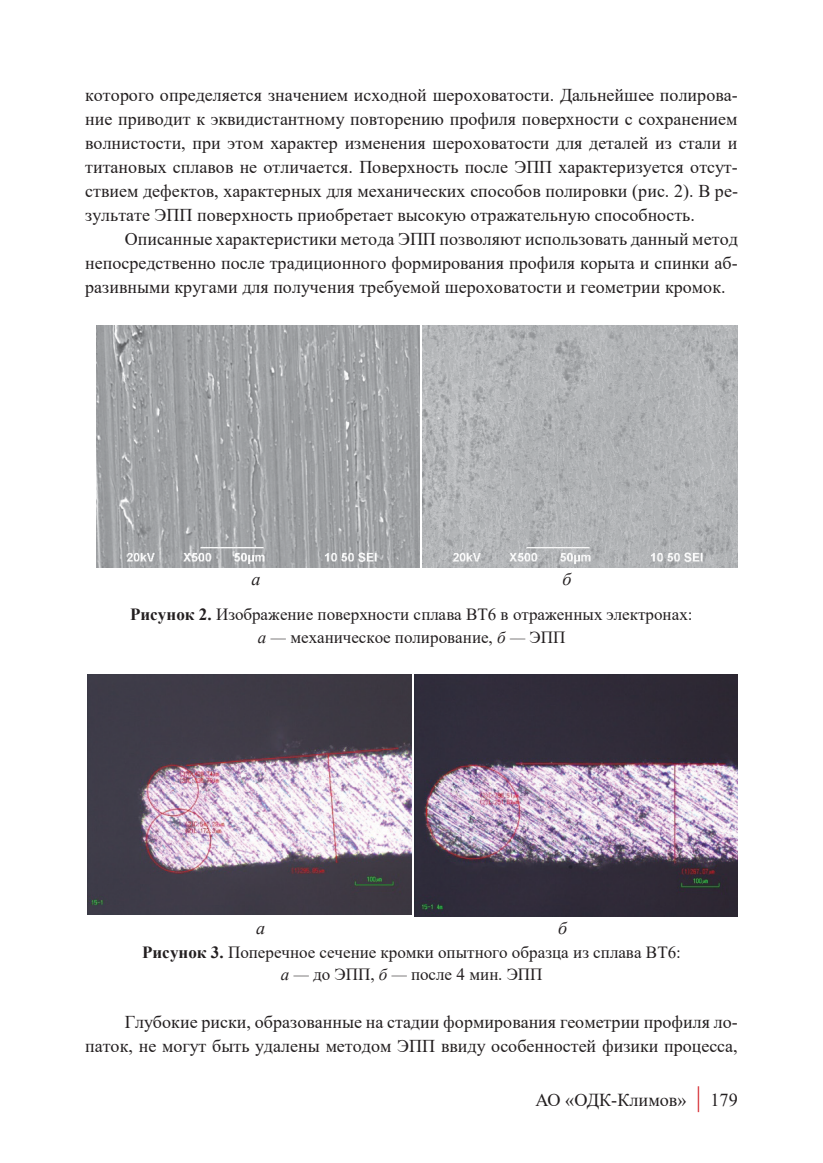
<style>
.page{position:relative;width:823px;height:1163px;background:#fff}
.page>*{position:absolute;margin:0;border:0;box-sizing:border-box;transform-origin:0 0}
.t1{font:18.2px "Times New Roman";color:#231f20}
.t2{font:18px/24px "Times New Roman";color:#231f20;text-align:justify}
.t3{font:italic 18px "Times New Roman";color:#231f20}
.t4{font:17px/22.8px "Times New Roman";color:#231f20;text-align:center}
.s1{font-weight:700}
.s2{font-style:italic}
.s3{font-size:28px;color:#d3242a}
</style>
<div class="page">
<img style="left:96px;top:325px;width:323px;height:242px">
<img style="left:422px;top:325px;width:315px;height:242px">
<img style="left:88px;top:674px;width:323px;height:240px">
<img style="left:414px;top:674px;width:323px;height:242px">
<p class="t2" style="left:85px;top:82px;width:654px">которого определяется значением исходной шероховатости. Дальнейшее полирова&shy;ние приводит к эквидистантному повторению профиля поверхности с сохранением волнистости, при этом характер изменения шероховатости для деталей из стали и титановых сплавов не отличается. Поверхность после ЭПП характеризуется отсут&shy;ствием дефектов, характерных для механических способов полировки (рис. 2). В ре&shy;зультате ЭПП поверхность приобретает высокую отражательную способность.</p>
<p class="t2" style="left:85px;top:226px;width:654px;text-indent:40px">Описанные характеристики метода ЭПП позволяют использовать данный метод непосредственно после традиционного формирования профиля корыта и спинки аб&shy;разивными кругами для получения требуемой шероховатости и геометрии кромок.</p>
<p class="t3" style="left:251px;top:566px;width:10px">а</p>
<p class="t3" style="left:562px;top:566px;width:11px">б</p>
<p class="t4" style="left:130px;top:602px;width:563px"><span class="s1">Рисунок 2.</span> Изображение поверхности сплава ВТ6 в отраженных электронах: <span class="s2">а —</span> механическое полирование, <span class="s2">б —</span> ЭПП</p>
<p class="t3" style="left:256px;top:915px;width:10px">а</p>
<p class="t3" style="left:557px;top:915px;width:11px">б</p>
<p class="t4" style="left:142px;top:940px;width:540px"><span class="s1">Рисунок 3.</span> Поперечное сечение кромки опытного образца из сплава ВТ6: <span class="s2">а —</span> до ЭПП, <span class="s2">б —</span> после 4 мин. ЭПП</p>
<p class="t2" style="left:85px;top:1009px;width:653px;text-align:right">Глубокие риски, образованные на стадии формирования геометрии профиля ло&shy;паток, не могут быть удалены методом ЭПП ввиду особенностей физики процесса,</p>
<p class="t1" style="left:535px;top:1086px;width:204px">АО «ОДК-Климов» <span class="s3">|</span> 179</p>
</div>
